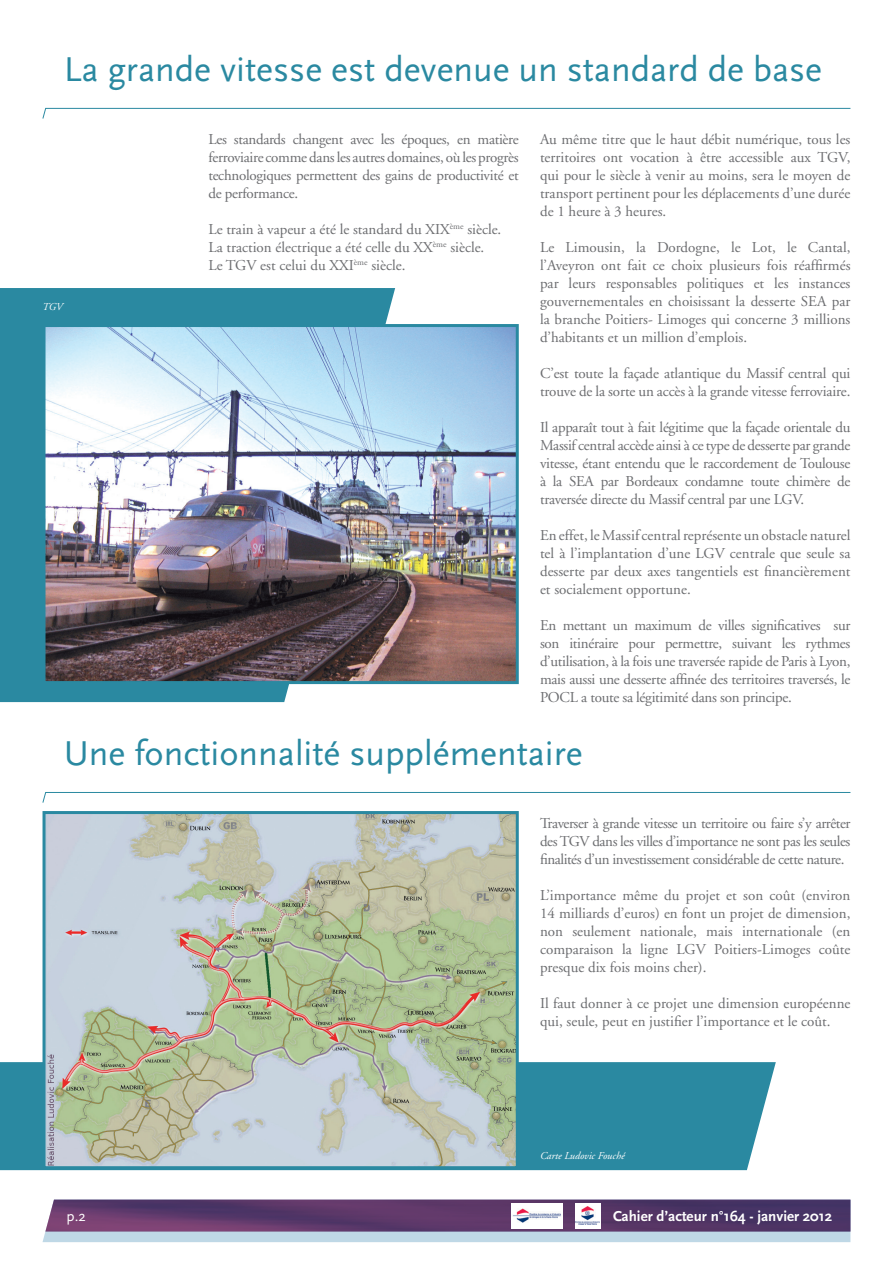
<style>
.page{position:relative;width:893px;height:1263px;background:#fff}
.page>*{position:absolute;margin:0;border:0;box-sizing:border-box;transform-origin:0 0}
.t1{font:36px "Scala Sans Pro";color:#2a89a1}
.t2{font:15px/18px "Adobe Garamond LT";color:#6c6d70;text-align:justify}
.t3{font:700 15px "Scala Sans Pro";color:#fff}
.t4{font:15px "Scala Sans Pro";color:#fff}
.t5{font:italic 10.5px "Adobe Garamond LT";color:#fff}
</style>
<div class="page">
<div style="left:0;top:288px;width:395px;height:414px;background:#2a89a1"></div>
<div style="left:0;top:1062px;width:776px;height:108px;background:#2a89a1"></div>
<svg style="left:42px;top:108px;width:809px;height:11px"></svg>
<svg style="left:42px;top:792px;width:809px;height:11px"></svg>
<svg style="left:43px;top:1199px;width:807px;height:43px;background:#77658c"></svg>
<svg style="left:575px;top:1203px;width:25px;height:25px"></svg>
<img style="left:576px;top:1206px;width:24px;height:18px">
<div style="left:511px;top:1203px;width:51px;height:25px;background:#fff"></div>
<img style="left:512px;top:1208px;width:49px;height:14px">
<img style="left:47px;top:328px;width:468px;height:352px">
<div style="left:43px;top:324px;width:476px;height:360px;border:3px solid #2a89a1"></div>
<img style="left:47px;top:815px;width:468px;height:350px">
<div style="left:43px;top:811px;width:476px;height:358px;border:3px solid #2a89a1"></div>
<h1 class="t1" style="left:64px;top:45px;width:760px">La grande vitesse est devenue un standard de base</h1>
<p class="t5" style="left:43px;top:300px;width:22px">TGV</p>
<p class="t2" style="left:208px;top:130px;width:312px">Les standards changent avec les époques, en matière ferroviaire comme dans les autres domaines, où les progrès technologiques permettent des gains de productivité et de performance.</p>
<p class="t2" style="left:208px;top:220px;width:295px;text-align:left">Le train à vapeur a été le standard du XIX<sup>ème</sup> siècle.<br>La traction électrique a été celle du XX<sup>ème</sup> siècle.<br>Le TGV est celui du XXI<sup>ème</sup> siècle.</p>
<p class="t2" style="left:540px;top:130px;width:312px">Au même titre que le haut débit numérique, tous les territoires ont vocation à être accessible aux TGV, qui pour le siècle à venir au moins, sera le moyen de transport pertinent pour les déplacements d’une durée de 1 heure à 3 heures.</p>
<p class="t2" style="left:540px;top:238px;width:312px">Le Limousin, la Dordogne, le Lot, le Cantal, l’Aveyron ont fait ce choix plusieurs fois réaffirmés par leurs responsables politiques et les instances gouvernementales en choisissant la desserte SEA par la branche Poitiers- Limoges qui concerne 3 millions d’habitants et un million d’emplois.</p>
<p class="t2" style="left:540px;top:364px;width:312px">C’est toute la façade atlantique du Massif central qui trouve de la sorte un accès à la grande vitesse ferroviaire.</p>
<p class="t2" style="left:540px;top:418px;width:312px">Il apparaît tout à fait légitime que la façade orientale du Massif central accède ainsi à ce type de desserte par grande vitesse, étant entendu que le raccordement de Toulouse à la SEA par Bordeaux condamne toute chimère de traversée directe du Massif central par une LGV.</p>
<p class="t2" style="left:540px;top:526px;width:312px">En effet, le Massif central représente un obstacle naturel tel à l’implantation d’une LGV centrale que seule sa desserte par deux axes tangentiels est financièrement et socialement opportune.</p>
<p class="t2" style="left:540px;top:616px;width:312px">En mettant un maximum de villes significatives sur son itinéraire pour permettre, suivant les rythmes d’utilisation, à la fois une traversée rapide de Paris à Lyon, mais aussi une desserte affinée des territoires traversés, le POCL a toute sa légitimité dans son principe.</p>
<h1 class="t1" style="left:64px;top:729px;width:521px">Une fonctionnalité supplémentaire</h1>
<p class="t2" style="left:540px;top:814px;width:312px">Traverser à grande vitesse un territoire ou faire s’y arrêter des TGV dans les villes d’importance ne sont pas les seules finalités d’un investissement considérable de cette nature.</p>
<p class="t2" style="left:540px;top:886px;width:312px">L’importance même du projet et son coût (environ 14 milliards d’euros) en font un projet de dimension, non seulement nationale, mais internationale (en comparaison la ligne LGV Poitiers-Limoges coûte presque dix fois moins cher).</p>
<p class="t2" style="left:540px;top:994px;width:312px">Il faut donner à ce projet une dimension européenne qui, seule, peut en justifier l’importance et le coût.</p>
<p class="t5" style="left:540px;top:1149px;width:86px">Carte Ludovic Fouché</p>
<p class="t4" style="left:67px;top:1206px;width:21px">p.2</p>
<p class="t3" style="left:613px;top:1206px;width:221px">Cahier d’acteur n°164 - janvier 2012</p>
</div>
